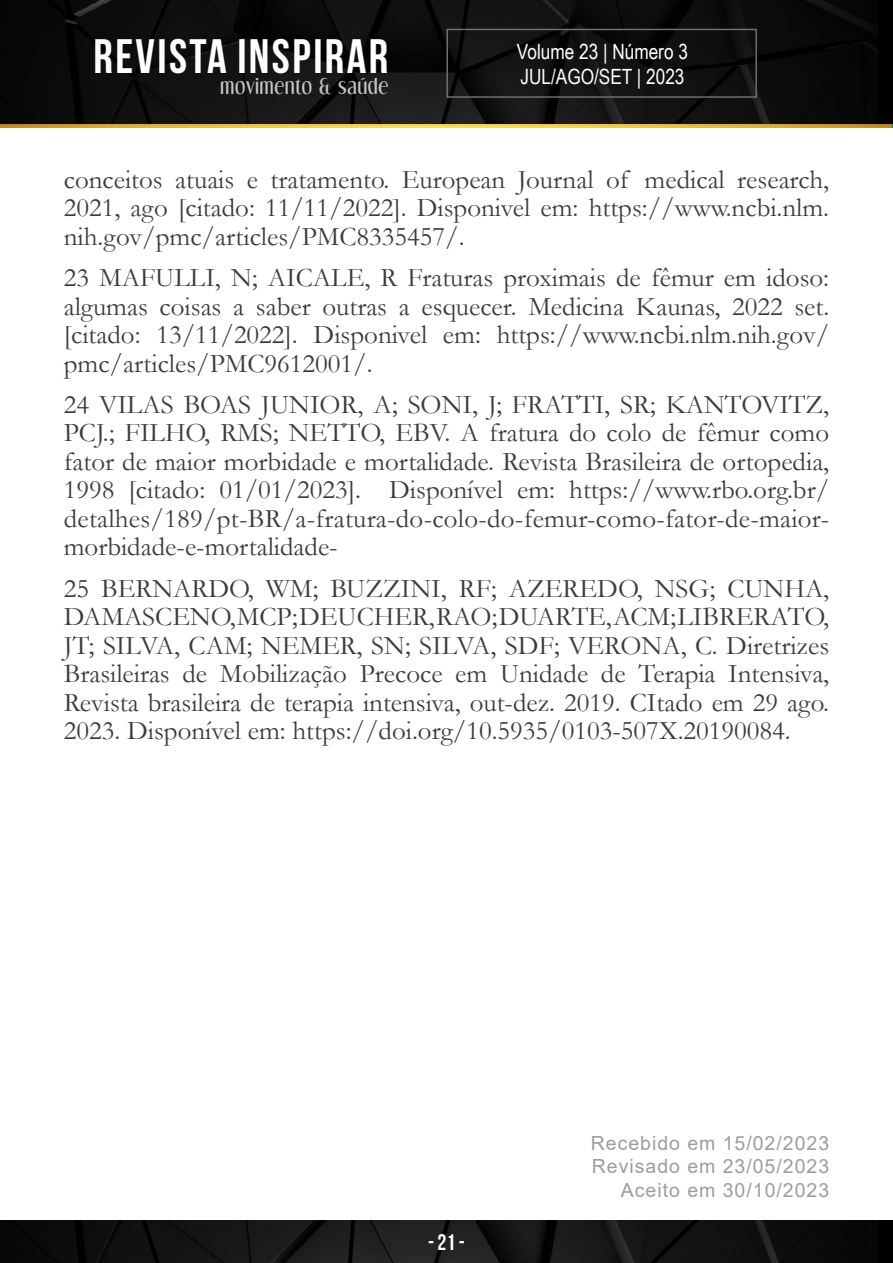
<style>
.page{position:relative;width:893px;height:1263px;background:#fff}
.page>*{position:absolute;margin:0;border:0;box-sizing:border-box;transform-origin:0 0}
.t1{font:700 48.3px "Bebas Neue";letter-spacing:.05em;color:#fff}
.t2{font:27px/28.5px "Garamond";color:#3c3c3b;text-align:justify}
.t3{font:700 22.5px "Bebas Neue";color:#fff}
.t4{font:21px/25.2px "Arial Narrow";color:#fff}
.t5{font:19.5px/23.4px "Arial";letter-spacing:.05em;color:#9d9d9c;text-align:right}
.t6{font:18.9px "Dream Orphans";letter-spacing:.05em;color:#c6c6c6}
</style>
<div class="page">
<img style="left:0;top:124px;width:891px;height:4px">
<img style="left:0;top:0;width:878px;height:124px">
<div style="left:446px;top:29px;width:311px;height:69px;border:2px solid #706f6f"></div>
<img style="left:0;top:1220px;width:878px;height:43px">
<h1 class="t1" style="left:94px;top:29px;width:296px">REVISTA INSPIRAR</h1>
<p class="t6" style="left:220px;top:75px;width:169px">movimento &amp; saúde</p>
<p class="t4" style="left:517px;top:38px;width:173px">Volume 23 | Número 3<br>JUL/AGO/SET | 2023</p>
<p class="t2" style="left:64px;top:164px;width:767px">conceitos atuais e tratamento. European Journal of medical research, 2021, ago [citado: 11/11/2022]. Disponivel em: https://www.ncbi.nlm. nih.gov/pmc/articles/PMC8335457/.</p>
<p class="t2" style="left:64px;top:263px;width:767px">23 MAFULLI, N; AICALE, R Fraturas proximais de fêmur em idoso: algumas coisas a saber outras a esquecer. Medicina Kaunas, 2022 set. [citado: 13/11/2022]. Disponivel em: https://www.ncbi.nlm.nih.gov/ pmc/articles/PMC9612001/.</p>
<p class="t2" style="left:64px;top:389px;width:767px">24 VILAS BOAS JUNIOR, A; SONI, J; FRATTI, SR; KANTOVITZ, PCJ.; FILHO, RMS; NETTO, EBV. A fratura do colo de fêmur como fator de maior morbidade e mortalidade. Revista Brasileira de ortopedia, 1998 [citado: 01/01/2023]. Disponível em: https://www.rbo.org.br/ detalhes/189/pt-BR/a-fratura-do-colo-do-femur-como-fator-de-maior&shy;morbidade-e-mortalidade-</p>
<p class="t2" style="left:64px;top:573px;width:767px">25 BERNARDO, WM; BUZZINI, RF; AZEREDO, NSG; CUNHA, DAMASCENO, MCP; DEUCHER, RAO; DUARTE, ACM; LIBRERATO, JT; SILVA, CAM; NEMER, SN; SILVA, SDF; VERONA, C. Diretrizes Brasileiras de Mobilização Precoce em Unidade de Terapia Intensiva, Revista brasileira de terapia intensiva, out-dez. 2019. CItado em 29 ago.<br>2023. Disponível em: https://doi.org/10.5935/0103-507X.20190084.</p>
<p class="t3" style="left:428px;top:1230px;width:38px">- 21 -</p>
<p class="t5" style="left:591px;top:1131px;width:240px">Recebido em 15/02/2023<br>Revisado em 23/05/2023<br>Aceito em 30/10/2023</p>
</div>
